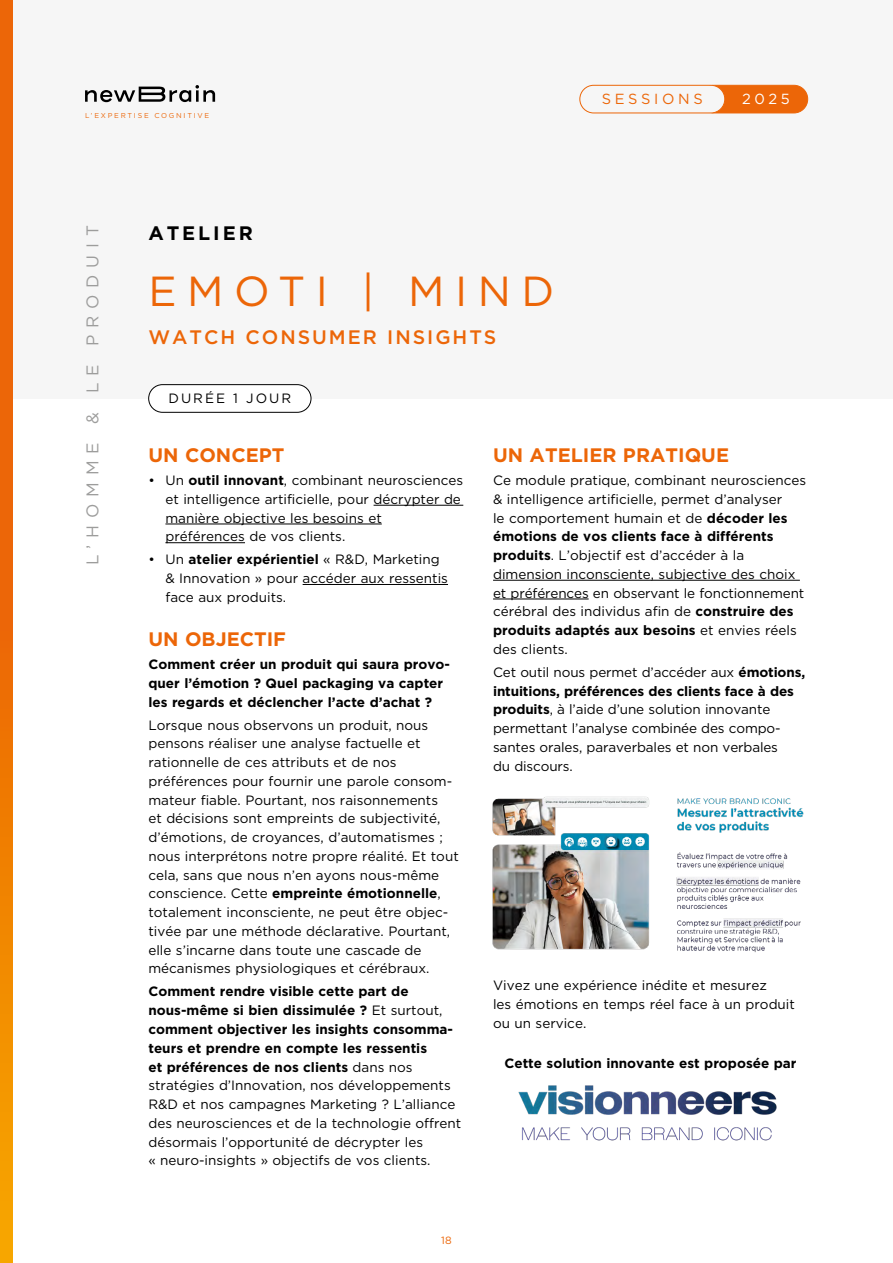
<style>
.page{position:relative;width:893px;height:1263px;background:#fff}
.page>*{position:absolute;margin:0;border:0;box-sizing:border-box;transform-origin:0 0}
.t1{font:42px "Gotham";letter-spacing:.25em;color:#ec6608}
.t2{font:700 19.5px "Gotham";color:#ec6608}
.t3{font:500 19.5px "Gotham";letter-spacing:.1em;color:#ec6608}
.t4{font:700 19.5px "Gotham";letter-spacing:.15em;color:#000}
.t5{font:16.95px "Gotham";letter-spacing:.4em;color:#9d9d9c}
.t6{font:14.7px "Gotham";letter-spacing:.25em;color:#ec6608}
.t7{font:14.7px "Gotham";color:#fff}
.t8{font:13.5px/18.8px "Gotham";color:#000}
.t9{font:700 13.5px/18.8px "Gotham";color:#000}
.t10{font:13.5px "Gotham";letter-spacing:.15em;color:#000}
.t11{font:10.5px "Gotham";color:#ec6608}
.t12{font:7.05px "Gotham";letter-spacing:.25em;color:#ec6608}
.s1{font-weight:700}
</style>
<div class="page">
<div style="left:0;top:0;width:893px;height:398px;background:#f6f6f6"></div>
<svg style="left:85px;top:85px;width:130px;height:17px"></svg>
<div style="left:700px;top:85px;width:108px;height:28px;background:#ec6608;border-radius:14px"></div>
<div style="left:700px;top:85px;width:108px;height:28px;border:1px solid #ec6608;border-radius:14px"></div>
<div style="left:580px;top:85px;width:145px;height:28px;background:#f6f6f6;border-radius:14px"></div>
<div style="left:580px;top:85px;width:145px;height:28px;border:1px solid #ec6608;border-radius:14px"></div>
<hr style="left:374px;top:505px;width:89px;height:1px;background:#000">
<hr style="left:165px;top:524px;width:217px;height:1px;background:#000">
<hr style="left:165px;top:542px;width:80px;height:1px;background:#000">
<hr style="left:303px;top:584px;width:145px;height:1px;background:#000">
<hr style="left:493px;top:580px;width:307px;height:1px;background:#000">
<hr style="left:493px;top:599px;width:96px;height:1px;background:#000">
<div style="left:149px;top:385px;width:162px;height:27px;background:#fff;border-radius:14px"></div>
<div style="left:148px;top:384px;width:163px;height:29px;border:1px solid #000;border-radius:14px"></div>
<svg style="left:0;top:0;width:13px;height:1263px;background:#ee7704"></svg>
<img style="left:492px;top:796px;width:312px;height:157px">
<img style="left:518px;top:1085px;width:259px;height:56px">
<p class="t12" style="left:85px;top:111px;width:126px">L’EXPERTISE COGNITIVE</p>
<p class="t6" style="left:602px;top:90px;width:102px">SESSIONS</p>
<p class="t7" style="left:742px;top:90px;width:49px">2025</p>
<p class="t5" style="left:82px;top:565px;width:341px;rotate:-90deg">L’HOMME &amp; LE PRODUIT</p>
<h2 class="t4" style="left:148px;top:220px;width:106px">ATELIER</h2>
<h1 class="t1" style="left:148px;top:265px;width:407px">EMOTI | MIND</h1>
<h2 class="t3" style="left:148px;top:324px;width:349px">WATCH CONSUMER INSIGHTS</h2>
<p class="t10" style="left:168px;top:389px;width:124px">DURÉE 1 JOUR</p>
<h2 class="t2" style="left:148px;top:442px;width:138px">UN CONCEPT</h2>
<p class="t8" style="left:165px;top:471px;width:299px;text-indent:-17px">• Un <span class="s1">outil innovant</span>, combinant neurosciences et intelligence artificielle, pour décrypter de manière objective les besoins et préférences de vos clients.</p>
<p class="t8" style="left:165px;top:550px;width:284px;text-indent:-17px">• Un <span class="s1">atelier expérientiel</span> « R&amp;D, Marketing &amp; Innovation » pour accéder aux ressentis face aux produits.</p>
<h2 class="t2" style="left:148px;top:626px;width:139px">UN OBJECTIF</h2>
<p class="t9" style="left:148px;top:655px;width:303px">Comment créer un produit qui saura provo&shy;quer l’émotion ? Quel packaging va capter les regards et déclencher l’acte d’achat ?</p>
<p class="t8" style="left:148px;top:715px;width:312px">Lorsque nous observons un produit, nous pensons réaliser une analyse factuelle et rationnelle de ces attributs et de nos préférences pour fournir une parole consom&shy;mateur fiable. Pourtant, nos raisonnements<br>et décisions sont empreints de subjectivité, d’émotions, de croyances, d’automatismes ; nous interprétons notre propre réalité. Et tout cela, sans que nous n’en ayons nous-même conscience. Cette <span class="s1">empreinte émotionnelle</span>, totalement inconsciente, ne peut être objec&shy;tivée par une méthode déclarative. Pourtant, elle s’incarne dans toute une cascade de mécanismes physiologiques et cérébraux.</p>
<p class="t8" style="left:148px;top:982px;width:314px"><span class="s1">Comment rendre visible cette part de nous-même si bien dissimulée ?</span> Et surtout, <span class="s1">comment objectiver les insights consomma&shy;teurs et prendre en compte les ressentis<br>et préférences de nos clients</span> dans nos stratégies d’Innovation, nos développements R&amp;D et nos campagnes Marketing ? L’alliance des neurosciences et de la technologie offrent désormais l’opportunité de décrypter les<br>« neuro-insights » objectifs de vos clients.</p>
<p class="t11" style="left:441px;top:1234px;width:12px">18</p>
<h2 class="t2" style="left:493px;top:442px;width:238px">UN ATELIER PRATIQUE</h2>
<p class="t8" style="left:493px;top:471px;width:315px">Ce module pratique, combinant neurosciences &amp; intelligence artificielle, permet d’analyser<br>le comportement humain et de <span class="s1">décoder les émotions de vos clients face à différents produits</span>. L’objectif est d’accéder à la dimension inconsciente, subjective des choix et préférences en observant le fonctionnement cérébral des individus afin de <span class="s1">construire des produits adaptés aux besoins</span> et envies réels des clients.</p>
<p class="t8" style="left:493px;top:662px;width:314px">Cet outil nous permet d’accéder aux <span class="s1">émotions, intuitions, préférences des clients face à des produits</span>, à l’aide d’une solution innovante permettant l’analyse combinée des compo&shy;santes orales, paraverbales et non verbales<br>du discours.</p>
<p class="t8" style="left:493px;top:976px;width:303px">Vivez une expérience inédite et mesurez<br>les émotions en temps réel face à un produit ou un service.</p>
<p class="t9" style="left:504px;top:1054px;width:294px">Cette solution innovante est proposée par</p>
</div>
